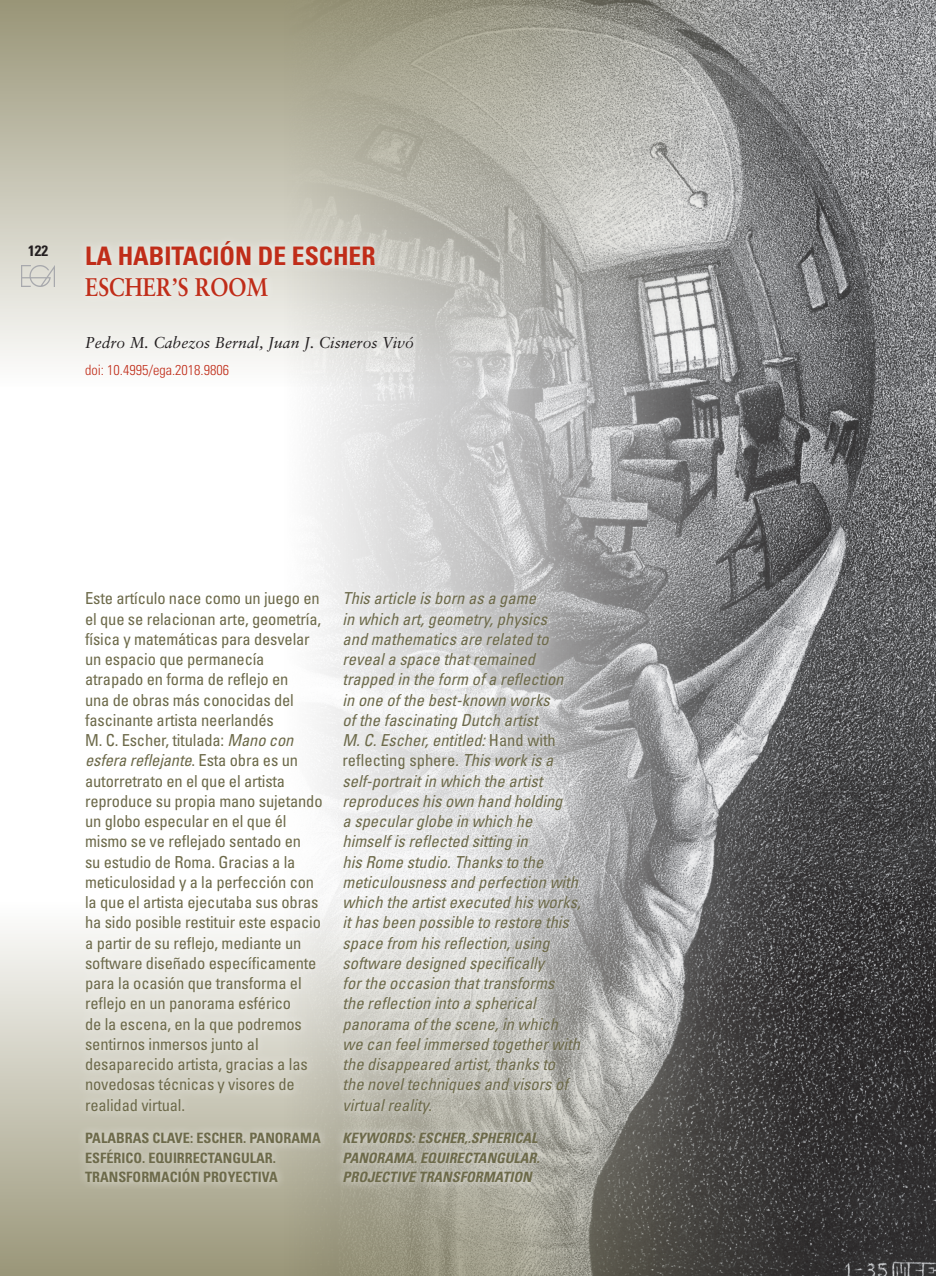
<style>
.page{position:relative;width:936px;height:1276px;background:#fff}
.page>*{position:absolute;margin:0;border:0;box-sizing:border-box;transform-origin:0 0}
.TITULO_ARTICULO_CAST{font:700 condensed 25.5px "Univers";color:#c02d19}
.TITULO_ARTICULO_CAST-2{font:700 25.5px "Sabon";color:#c02d19;scale:.85 1}
.ENTRADILLA_CASTELLAN{font:condensed 16.5px/20.2px "Univers";letter-spacing:-.01em;color:#6d6a4a}
.ENTRADILLA_INGLES{font:italic condensed 16.5px/20.2px "Univers";color:#6d6a4a}
.AUTOR_ARTICULO{font:italic 15.75px "Sabon";color:#231f20}
.t1{font:700 condensed 15px "Univers";color:#231f20}
.ENTRADILLA_CASTELLAN-2{font:700 condensed 14.25px/19.5px "Univers";color:#6d6a4a}
.ENTRADILLA_INGLES-2{font:italic 700 condensed 14.25px/19.5px "Univers";color:#6d6a4a}
.AUTOR_ARTICULO-2{font:300 condensed 14.25px "Univers";color:#c02d19}
.s1{font-style:italic}
.s2{font-style:normal}
</style>
<div class="page">
<div style="left:0;top:0;width:935px;height:387px;background:linear-gradient(to bottom,#999577,#fdfdfd)"></div>
<div style="left:0;top:900px;width:935px;height:376px;background:linear-gradient(to bottom,#fff,#9a9679)"></div>
<img style="left:281px;top:0;width:233px;height:1276px">
<img style="left:514px;top:0;width:132px;height:1276px">
<img style="left:646px;top:0;width:289px;height:1276px">
<img style="left:22px;top:265px;width:33px;height:21px">
<div style="left:75px;top:231px;width:413px;height:188px;background:#fff;opacity:.75"></div>
<div style="left:75px;top:582px;width:285px;height:658px;background:#fff;opacity:.75"></div>
<div style="left:333px;top:582px;width:287px;height:652px;background:#fff;opacity:.75"></div>
<p class="t1" style="left:28px;top:242px;width:21px">122</p>
<p class="TITULO_ARTICULO_CAST" style="left:85px;top:240px;width:292px">LA HABITACIÓN DE ESCHER</p>
<p class="TITULO_ARTICULO_CAST-2" style="left:85px;top:272px;width:217px">ESCHER’S ROOM</p>
<p class="AUTOR_ARTICULO" style="left:85px;top:334px;width:330px">Pedro M. Cabezos Bernal, Juan J. Cisneros Vivó</p>
<p class="AUTOR_ARTICULO-2" style="left:85px;top:361px;width:145px">doi: 10.4995/ega.2018.9806</p>
<p class="ENTRADILLA_CASTELLAN" style="left:85px;top:588px;width:239px">Este artículo nace como un juego en el que se relacionan arte, geometría, física y matemáticas para desvelar un espacio que permanecía atrapado en forma de reflejo en<br>una de obras más conocidas del fascinante artista neerlandés<br>M. C. Escher, titulada: <span class="s1">Mano con esfera reflejante</span>. Esta obra es un autorretrato en el que el artista reproduce su propia mano sujetando un globo especular en el que él mismo se ve reflejado sentado en<br>su estudio de Roma. Gracias a la meticulosidad y a la perfección con la que el artista ejecutaba sus obras ha sido posible restituir este espacio a partir de su reflejo, mediante un software diseñado específicamente para la ocasión que transforma el reflejo en un panorama esférico<br>de la escena, en la que podremos sentirnos inmersos junto al desaparecido artista, gracias a las novedosas técnicas y visores de realidad virtual.</p>
<p class="ENTRADILLA_CASTELLAN-2" style="left:85px;top:1128px;width:237px">PALABRAS CLAVE: ESCHER. PANORAMA<br>ESFÉRICO. EQUIRRECTANGULAR.<br>TRANSFORMACIÓN PROYECTIVA</p>
<p class="ENTRADILLA_INGLES" style="left:342px;top:588px;width:240px">This article is born as a game<br>in which art, geometry, physics<br>and mathematics are related to reveal a space that remained trapped in the form of a reflection<br>in one of the best-known works<br>of the fascinating Dutch artist<br>M. C. Escher, entitled: <span class="s2">Hand with reflecting sphere</span>. This work is a self-portrait in which the artist reproduces his own hand holding<br>a specular globe in which he himself is reflected sitting in<br>his Rome studio. Thanks to the meticulousness and perfection with which the artist executed his works, it has been possible to restore this space from his reflection, using software designed specifically<br>for the occasion that transforms<br>the reflection into a spherical panorama of the scene, in which we can feel immersed together with the disappeared artist, thanks to<br>the novel techniques and visors of virtual reality.</p>
<p class="ENTRADILLA_INGLES-2" style="left:342px;top:1128px;width:199px">KEYWORDS: ESCHER,.SPHERICAL<br>PANORAMA. EQUIRECTANGULAR.<br>PROJECTIVE TRANSFORMATION</p>
</div>
